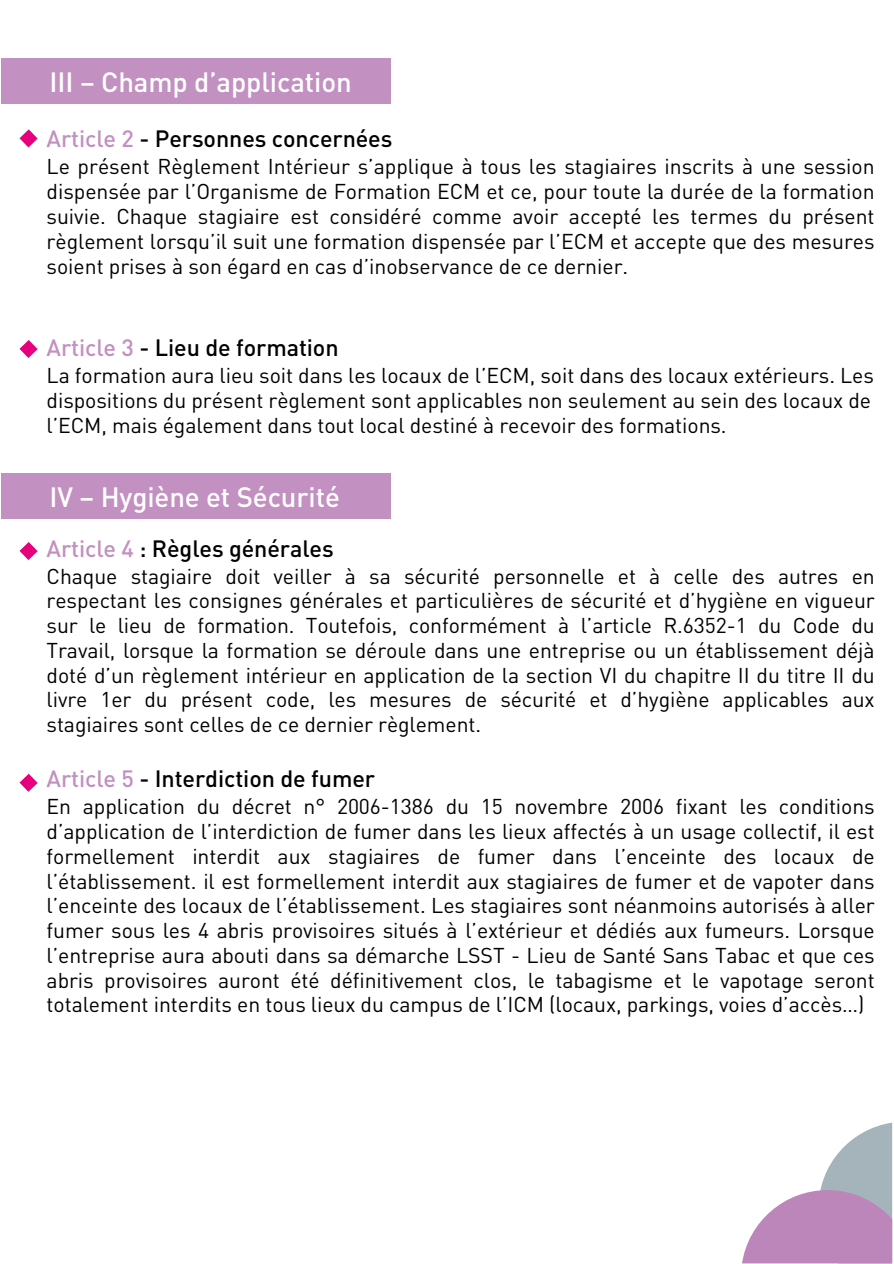
<style>
.page{position:relative;width:894px;height:1264px;background:#fff}
.page>*{position:absolute;margin:0;border:0;box-sizing:border-box;transform-origin:0 0}
.t1{font:500 27.6px "DINOT";letter-spacing:-.005em;color:#fff}
.t2{font:500 23.4px "DINOT";letter-spacing:-.005em;color:#000}
.t3{font:21.15px/24.8px "DINOT";letter-spacing:-.005em;color:#000;text-align:justify}
.s1{color:#c290c1}
</style>
<div class="page">
<div style="left:1px;top:59px;width:389px;height:45px;background:#c290c1"></div>
<div style="left:1px;top:473px;width:389px;height:45px;background:#c290c1"></div>
<svg style="left:19px;top:129px;width:19px;height:18px"></svg>
<svg style="left:19px;top:340px;width:19px;height:18px"></svg>
<svg style="left:19px;top:542px;width:19px;height:18px"></svg>
<svg style="left:19px;top:773px;width:19px;height:18px"></svg>
<svg style="left:742px;top:1123px;width:149px;height:140px"></svg>
<p class="t1" style="left:50px;top:63px;width:303px">III – Champ d’application</p>
<p class="t2" style="left:47px;top:123px;width:347px"><span class="s1">Article 2</span> - Personnes concernées</p>
<p class="t3" style="left:47px;top:154px;width:829px">Le présent Règlement Intérieur s’applique à tous les stagiaires inscrits à une session dispensée par l’Organisme de Formation ECM et ce, pour toute la durée de la formation suivie. Chaque stagiaire est considéré comme avoir accepté les termes du présent règlement lorsqu’il suit une formation dispensée par l’ECM et accepte que des mesures soient prises à son égard en cas d’inobservance de ce dernier.</p>
<p class="t2" style="left:47px;top:332px;width:293px"><span class="s1">Article 3</span> - Lieu de formation</p>
<h1 class="t3" style="left:47px;top:362px;width:828px;text-align:left">La formation aura lieu soit dans les locaux de l’ECM, soit dans des locaux extérieurs. Les dispositions du présent règlement sont applicables non seulement au sein des locaux de l’ECM, mais également dans tout local destiné à recevoir des formations.</h1>
<p class="t1" style="left:50px;top:478px;width:292px">IV – Hygiène et Sécurité</p>
<h1 class="t2" style="left:47px;top:532px;width:288px"><span class="s1">Article 4</span> : Règles générales</h1>
<p class="t3" style="left:47px;top:562px;width:829px">Chaque stagiaire doit veiller à sa sécurité personnelle et à celle des autres en respectant les consignes générales et particulières de sécurité et d’hygiène en vigueur sur le lieu de formation. Toutefois, conformément à l’article R.6352-1 du Code du Travail, lorsque la formation se déroule dans une entreprise ou un établissement déjà doté d’un règlement intérieur en application de la section VI du chapitre II du titre II du livre 1er du présent code, les mesures de sécurité et d’hygiène applicables aux stagiaires sont celles de ce dernier règlement.</p>
<p class="t2" style="left:47px;top:763px;width:330px"><span class="s1">Article 5</span> - Interdiction de fumer</p>
<p class="t3" style="left:47px;top:793px;width:829px">En application du décret n° 2006-1386 du 15 novembre 2006 fixant les conditions d’application de l’interdiction de fumer dans les lieux affectés à un usage collectif, il est formellement interdit aux stagiaires de fumer dans l’enceinte des locaux de l’établissement. il est formellement interdit aux stagiaires de fumer et de vapoter dans l’enceinte des locaux de l’établissement. Les stagiaires sont néanmoins autorisés à aller fumer sous les 4 abris provisoires situés à l’extérieur et dédiés aux fumeurs. Lorsque l’entreprise aura abouti dans sa démarche LSST - Lieu de Santé Sans Tabac et que ces abris provisoires auront été définitivement clos, le tabagisme et le vapotage seront totalement interdits en tous lieux du campus de l’ICM (locaux, parkings, voies d’accès…)</p>
</div>
